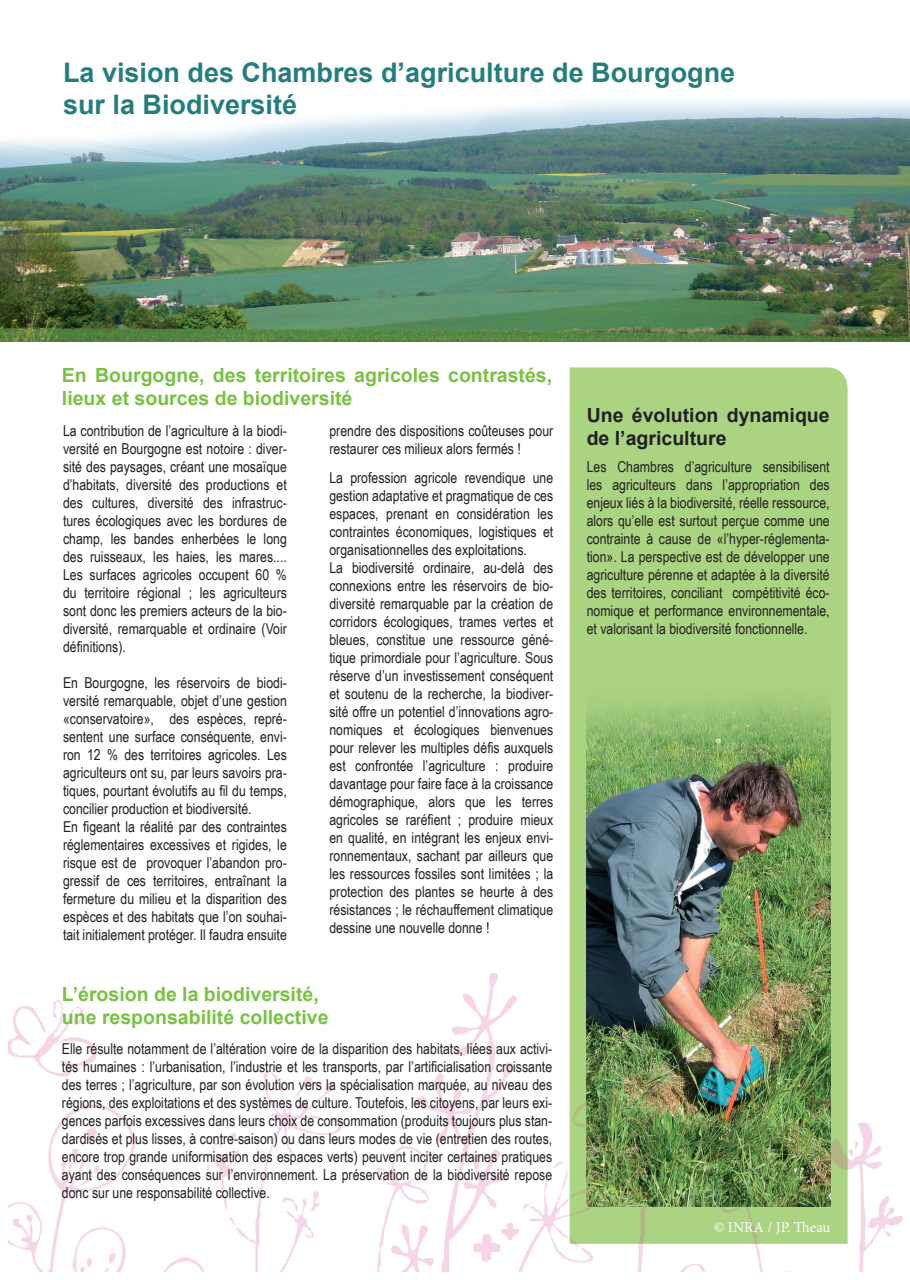
<style>
.page{position:relative;width:910px;height:1280px;background:#fff}
.page>*{position:absolute;margin:0;border:0;box-sizing:border-box;transform-origin:0 0}
.t1{font:700 27px/32.4px "Arial";color:#257d7d}
.t2{font:700 19.5px/23.4px "Arial";color:#79c142}
.t3{font:700 19.5px/23.4px "Arial";color:#231f20}
.t4{font:15px/18px "Arial Narrow";color:#231f20;text-align:justify}
.t5{font:15px "Minion Pro";color:#fff}
</style>
<div class="page">
<img style="left:0;top:100px;width:910px;height:241px">
<div style="left:570px;top:367px;width:278px;height:602px;background:#aad382"></div>
<img style="left:9px;top:969px;width:893px;height:302px">
<img style="left:587px;top:687px;width:244px;height:519px">
<h1 class="t1" style="left:63px;top:57px;width:674px">La vision des Chambres d’agriculture de Bourgogne sur la Biodiversité</h1>
<h2 class="t2" style="left:62px;top:364px;width:492px">En Bourgogne, des territoires agricoles contrastés, lieux et sources de biodiversité</h2>
<p class="t4" style="left:63px;top:421px;width:225px">La contribution de l’agriculture à la biodi&shy;versité en Bourgogne est notoire : diver&shy;sité des paysages, créant une mosaïque d’habitats, diversité des productions et des cultures, diversité des infrastruc&shy;tures écologiques avec les bordures de champ, les bandes enherbées le long des ruisseaux, les haies, les mares....<br>Les surfaces agricoles occupent 60 % du territoire régional ; les agriculteurs sont donc les premiers acteurs de la bio&shy;diversité, remarquable et ordinaire (Voir définitions).</p>
<p class="t4" style="left:63px;top:673px;width:225px;text-align:left">En Bourgogne, les réservoirs de biodi&shy;versité remarquable, objet d’une gestion «conservatoire», des espèces, repré&shy;sentent une surface conséquente, envi&shy;ron 12 % des territoires agricoles. Les agriculteurs ont su, par leurs savoirs pra&shy;tiques, pourtant évolutifs au fil du temps, concilier production et biodiversité.<br>En figeant la réalité par des contraintes réglementaires excessives et rigides, le risque est de provoquer l’abandon pro&shy;gressif de ces territoires, entraînant la fermeture du milieu et la disparition des espèces et des habitats que l’on souhai&shy;tait initialement protéger. Il faudra ensuite</p>
<p class="t4" style="left:329px;top:421px;width:225px">prendre des dispositions coûteuses pour restaurer ces milieux alors fermés !</p>
<p class="t4" style="left:329px;top:468px;width:225px;text-align:left">La profession agricole revendique une gestion adaptative et pragmatique de ces espaces, prenant en considération les contraintes économiques, logistiques et organisationnelles des exploitations.<br>La biodiversité ordinaire, au-delà des connexions entre les réservoirs de bio&shy;diversité remarquable par la création de corridors écologiques, trames vertes et bleues, constitue une ressource géné&shy;tique primordiale pour l’agriculture. Sous réserve d’un investissement conséquent et soutenu de la recherche, la biodiver&shy;sité offre un potentiel d’innovations agro&shy;nomiques et écologiques bienvenues pour relever les multiples défis auxquels est confrontée l’agriculture : produire davantage pour faire face à la croissance démographique, alors que les terres agricoles se raréfient ; produire mieux en qualité, en intégrant les enjeux envi&shy;ronnementaux, sachant par ailleurs que les ressources fossiles sont limitées ; la protection des plantes se heurte à des résistances ; le réchauffement climatique dessine une nouvelle donne !</p>
<h2 class="t2" style="left:62px;top:983px;width:268px">L’érosion de la biodiversité, une responsabilité collective</h2>
<p class="t4" style="left:62px;top:1039px;width:492px">Elle résulte notamment de l’altération voire de la disparition des habitats, liées aux activi&shy;tés humaines : l’urbanisation, l’industrie et les transports, par l’artificialisation croissante des terres ; l’agriculture, par son évolution vers la spécialisation marquée, au niveau des régions, des exploitations et des systèmes de culture. Toutefois, les citoyens, par leurs exi&shy;gences parfois excessives dans leurs choix de consommation (produits toujours plus stan&shy;dardisés et plus lisses, à contre-saison) ou dans leurs modes de vie (entretien des routes, encore trop grande uniformisation des espaces verts) peuvent inciter certaines pratiques ayant des conséquences sur l’environnement. La préservation de la biodiversité repose donc sur une responsabilité collective.</p>
<h2 class="t3" style="left:587px;top:404px;width:245px">Une évolution dynamique de l’agriculture</h2>
<p class="t4" style="left:587px;top:458px;width:244px">Les Chambres d’agriculture sensibilisent les agriculteurs dans l’appropriation des enjeux liés à la biodiversité, réelle ressource, alors qu’elle est surtout perçue comme une contrainte à cause de «l’hyper-réglementa&shy;tion». La perspective est de développer une agriculture pérenne et adaptée à la diversité des territoires, conciliant compétitivité éco&shy;nomique et performance environnementale, et valorisant la biodiversité fonctionnelle.</p>
<p class="t5" style="left:714px;top:1217px;width:118px">© INRA / JP. Theau</p>
</div>
